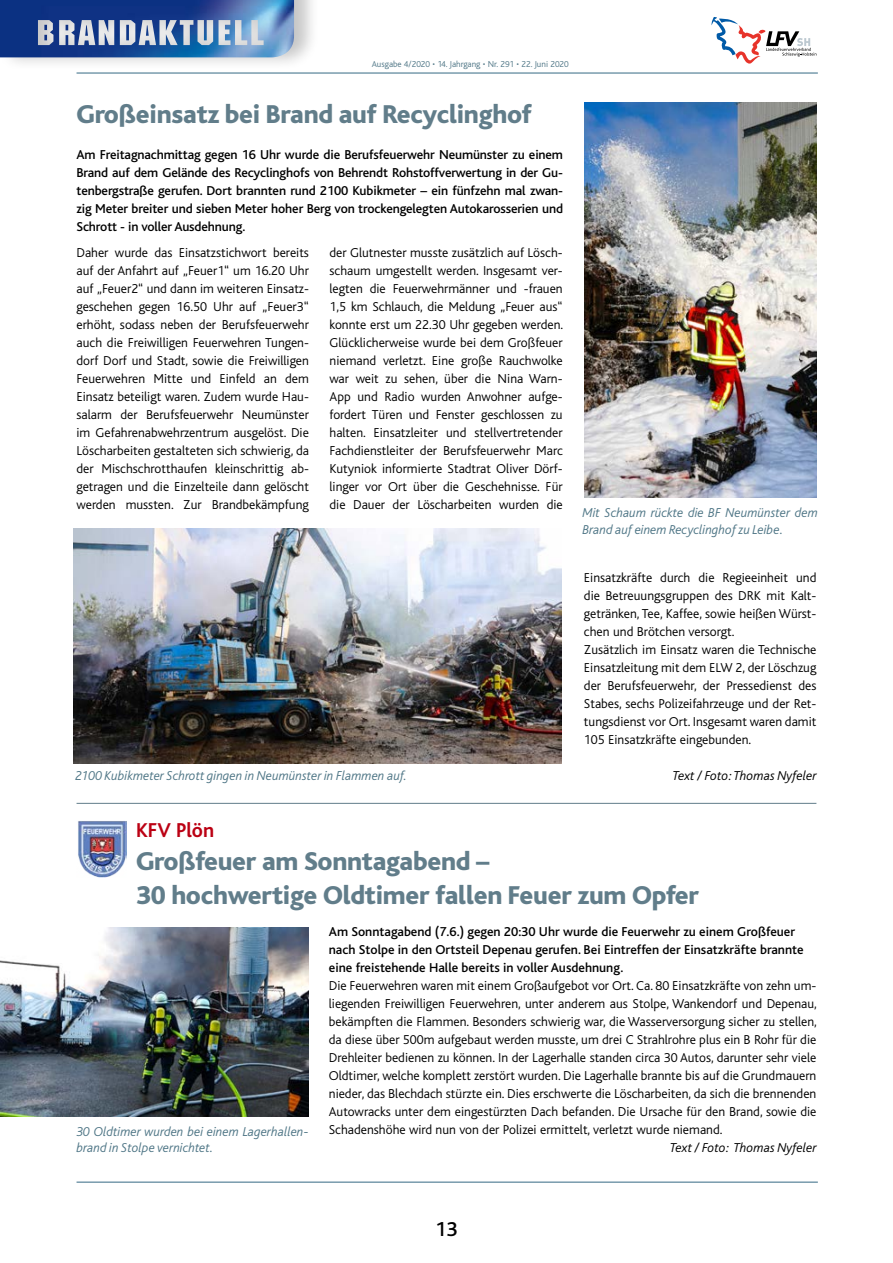
<style>
.page{position:relative;width:893px;height:1263px;background:#fff}
.page>*{position:absolute;margin:0;border:0;box-sizing:border-box;transform-origin:0 0}
.t1{font:800 27px/33px "Bliss";letter-spacing:-.01em;color:#617d8a}
.t2{font:700 21px "Bliss";color:#bb0013}
.t3{font:500 21px "Bliss";color:#000}
.t4{font:300 13.5px/18px "Bliss";color:#000;text-align:justify}
.t5{font:500 13.5px/18px "Bliss";color:#000}
.t6{font:italic 300 13.5px/16.5px "Bliss";color:#4f7686}
.t7{font:italic 300 13.5px "Bliss";color:#000}
.t8{font:300 9px "Bliss";color:#4f7686}
</style>
<div class="page">
<hr style="left:77px;top:1181px;width:741px;height:2px;background:#789bad">
<hr style="left:77px;top:72px;width:741px;height:2px;background:#789bad">
<svg style="left:711px;top:17px;width:105px;height:47px"></svg>
<div style="left:0;top:0;width:320px;height:71px;background:#000;opacity:.22"></div>
<img style="left:0;top:0;width:294px;height:57px">
<img style="left:584px;top:102px;width:232px;height:395px">
<img style="left:74px;top:529px;width:488px;height:234px">
<img style="left:0;top:927px;width:308px;height:190px">
<img style="left:78px;top:821px;width:49px;height:56px">
<hr style="left:77px;top:803px;width:739px;height:1px;background:#617d8a">
<p class="t8" style="left:372px;top:59px;width:199px">Ausgabe 4/2020 • 14. Jahrgang • Nr. 291 • 22. Juni 2020</p>
<h1 class="t1" style="left:77px;top:98px;width:457px">Großeinsatz bei Brand auf Recyclinghof</h1>
<p class="t5" style="left:77px;top:146px;width:488px;text-align:justify">Am Freitagnachmittag gegen 16 Uhr wurde die Berufsfeuerwehr Neumünster zu einem Brand auf dem Gelände des Recyclinghofs von Behrendt Rohstoffverwertung in der Gu&shy;tenbergstraße gerufen. Dort brannten rund 2100 Kubikmeter – ein fünfzehn mal zwan&shy;zig Meter breiter und sieben Meter hoher Berg von trockengelegten Autokarosserien und Schrott - in voller Ausdehnung.</p>
<p class="t4" style="left:77px;top:244px;width:234px">Daher wurde das Einsatzstichwort bereits auf der Anfahrt auf „Feuer1“ um 16.20 Uhr auf „Feuer2“ und dann im weiteren Einsatz&shy;geschehen gegen 16.50 Uhr auf „Feuer3“ erhöht, sodass neben der Berufsfeuerwehr auch die Freiwilligen Feuerwehren Tungen&shy;dorf Dorf und Stadt, sowie die Freiwilligen Feuerwehren Mitte und Einfeld an dem Einsatz beteiligt waren. Zudem wurde Hau&shy;salarm der Berufsfeuerwehr Neumünster im Gefahrenabwehrzentrum ausgelöst. Die Löscharbeiten gestalteten sich schwierig, da der Mischschrotthaufen kleinschrittig ab&shy;getragen und die Einzelteile dann gelöscht werden mussten. Zur Brandbekämpfung</p>
<p class="t4" style="left:330px;top:244px;width:235px">der Glutnester musste zusätzlich auf Lösch&shy;schaum umgestellt werden. Insgesamt ver&shy;legten die Feuerwehrmänner und -frauen 1,5 km Schlauch, die Meldung „Feuer aus“ konnte erst um 22.30 Uhr gegeben werden.<br>Glücklicherweise wurde bei dem Großfeuer niemand verletzt. Eine große Rauchwolke war weit zu sehen, über die Nina Warn-App und Radio wurden Anwohner aufge&shy;fordert Türen und Fenster geschlossen zu halten. Einsatzleiter und stellvertretender Fachdienstleiter der Berufsfeuerwehr Marc Kutyniok informierte Stadtrat Oliver Dörf&shy;linger vor Ort über die Geschehnisse. Für die Dauer der Löscharbeiten wurden die</p>
<p class="t6" style="left:75px;top:768px;width:334px">2100 Kubikmeter Schrott gingen in Neumünster in Flammen auf.</p>
<p class="t6" style="left:583px;top:505px;width:237px">Mit Schaum rückte die BF Neumünster dem<br>Brand auf einem Recyclinghof zu Leibe.</p>
<p class="t4" style="left:584px;top:569px;width:234px;text-align:left">Einsatzkräfte durch die Regieeinheit und die Betreuungsgruppen des DRK mit Kalt&shy;getränken, Tee, Kaffee, sowie heißen Würst&shy;chen und Brötchen versorgt.<br>Zusätzlich im Einsatz waren die Technische Einsatzleitung mit dem ELW 2, der Löschzug der Berufsfeuerwehr, der Pressedienst des Stabes, sechs Polizeifahrzeuge und der Ret&shy;tungsdienst vor Ort. Insgesamt waren damit 105 Einsatzkräfte eingebunden.</p>
<p class="t7" style="left:673px;top:768px;width:145px">Text / Foto: Thomas Nyfeler</p>
<h2 class="t2" style="left:136px;top:820px;width:80px">KFV Plön</h2>
<h1 class="t1" style="left:136px;top:846px;width:564px">Großfeuer am Sonntagabend –<br>30 hochwertige Oldtimer fallen Feuer zum Opfer</h1>
<p class="t5" style="left:329px;top:922px;width:476px">Am Sonntagabend (7.6.) gegen 20:30 Uhr wurde die Feuerwehr zu einem Großfeuer nach Stolpe in den Ortsteil Depenau gerufen. Bei Eintreffen der Einsatzkräfte brannte eine freistehende Halle bereits in voller Ausdehnung.</p>
<p class="t4" style="left:329px;top:976px;width:490px">Die Feuerwehren waren mit einem Großaufgebot vor Ort. Ca. 80 Einsatzkräfte von zehn um&shy;liegenden Freiwilligen Feuerwehren, unter anderem aus Stolpe, Wankendorf und Depenau, bekämpften die Flammen. Besonders schwierig war, die Wasserversorgung sicher zu stellen, da diese über 500m aufgebaut werden musste, um drei C Strahlrohre plus ein B Rohr für die Drehleiter bedienen zu können. In der Lagerhalle standen circa 30 Autos, darunter sehr viele Oldtimer, welche komplett zerstört wurden. Die Lagerhalle brannte bis auf die Grundmauern nieder, das Blechdach stürzte ein. Dies erschwerte die Löscharbeiten, da sich die brennenden Autowracks unter dem eingestürzten Dach befanden. Die Ursache für den Brand, sowie die Schadenshöhe wird nun von der Polizei ermittelt, verletzt wurde niemand.</p>
<p class="t7" style="left:670px;top:1140px;width:148px">Text / Foto: Thomas Nyfeler</p>
<p class="t6" style="left:77px;top:1123px;width:234px">30 Oldtimer wurden bei einem Lagerhallen&shy;brand in Stolpe vernichtet.</p>
<h2 class="t3" style="left:435px;top:1218px;width:24px">13</h2>
</div>
